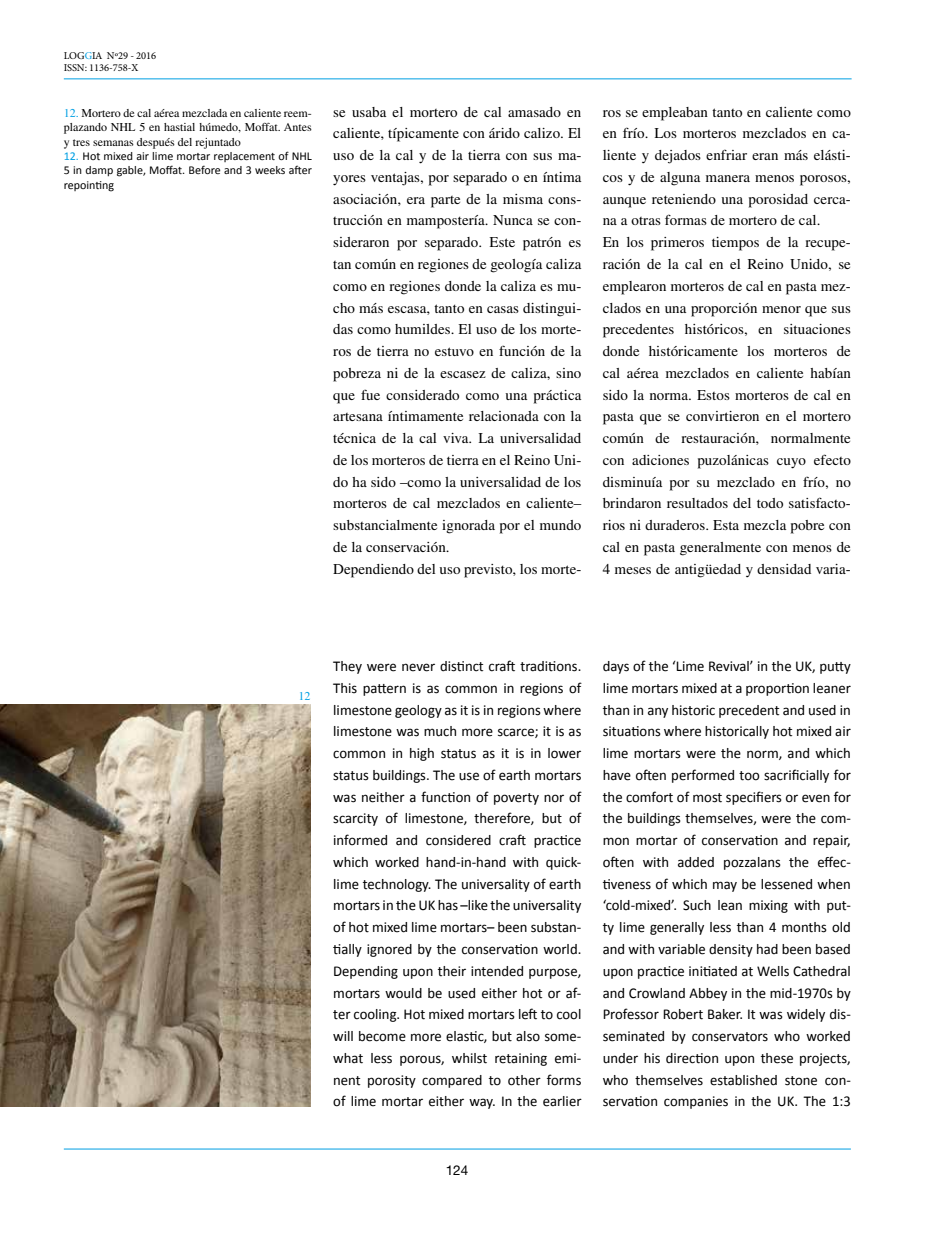
<style>
.page{position:relative;width:936px;height:1234px;background:#fff}
.page>*{position:absolute;margin:0;border:0;box-sizing:border-box;transform-origin:0 0}
.t1{font:15px/21.8px "Calibri";color:#000;text-align:justify}
.t2{font:15px/21.8px "Times LT Std";letter-spacing:.005em;color:#000}
.t3{font:13.5px "Helvetica Neue LT Std";color:#000}
.t4{font:12px/14.4px "Times LT Std";color:#000;text-align:justify}
.t5{font:12px/14.4px "Calibri";color:#000;text-align:justify}
.t6{font:12px "Times LT Std";color:#009fe3}
.t7{font:10.5px/12.6px "Minion Pro";letter-spacing:-.01em;color:#000}
.s1{color:#009fe3}
</style>
<div class="page">
<hr style="left:64px;top:79px;width:787px;height:1px;background:#009fe3">
<hr style="left:64px;top:1148px;width:786px;height:1px;background:#009fe3">
<img style="left:0;top:704px;width:310px;height:402px">
<p class="t7" style="left:64px;top:49px;width:94px">LOG<span class="s1">G</span>IA Nº29 - 2016<br>ISSN: 1136-758-X</p>
<p class="t4" style="left:64px;top:105px;width:250px"><span class="s1">12.</span> Mortero de cal aérea mezclada en caliente reem&shy;plazando NHL 5 en hastial húmedo, Moffat. Antes y tres semanas después del rejuntado</p>
<p class="t5" style="left:64px;top:149px;width:250px"><span class="s1">12.</span> Hot mixed air lime mortar replacement of NHL 5 in damp gable, Moffat. Before and 3 weeks after repointing</p>
<p class="t2" style="left:333px;top:101px;width:250px">se usaba el mortero de cal amasado en caliente, típicamente con árido calizo. El uso de la cal y de la tierra con sus ma&shy;yores ventajas, por separado o en íntima asociación, era parte de la misma cons&shy;trucción en mampostería. Nunca se con&shy;sideraron por separado. Este patrón es tan común en regiones de geología caliza como en regiones donde la caliza es mu&shy;cho más escasa, tanto en casas distingui&shy;das como humildes. El uso de los morte&shy;ros de tierra no estuvo en función de la pobreza ni de la escasez de caliza, sino que fue considerado como una práctica artesana íntimamente relacionada con la técnica de la cal viva. La universalidad de los morteros de tierra en el Reino Uni&shy;do ha sido –como la universalidad de los morteros de cal mezclados en caliente– substancialmente ignorada por el mundo de la conservación.<br>Dependiendo del uso previsto, los morte-</p>
<p class="t2" style="left:602px;top:101px;width:250px">ros se empleaban tanto en caliente como en frío. Los morteros mezclados en ca&shy;liente y dejados enfriar eran más elásti&shy;cos y de alguna manera menos porosos, aunque reteniendo una porosidad cerca&shy;na a otras formas de mortero de cal.<br>En los primeros tiempos de la recupe&shy;ración de la cal en el Reino Unido, se emplearon morteros de cal en pasta mez&shy;clados en una proporción menor que sus precedentes históricos, en situaciones donde históricamente los morteros de cal aérea mezclados en caliente habían sido la norma. Estos morteros de cal en pasta que se convirtieron en el mortero común de restauración, normalmente con adiciones puzolánicas cuyo efecto disminuía por su mezclado en frío, no brindaron resultados del todo satisfacto&shy;rios ni duraderos. Esta mezcla pobre con cal en pasta generalmente con menos de 4 meses de antigüedad y densidad varia-</p>
<p class="t6" style="left:298px;top:688px;width:13px">12</p>
<p class="t1" style="left:333px;top:655px;width:250px">They were never distinct craft traditions.<br>This pattern is as common in regions of limestone geology as it is in regions where limestone was much more scarce; it is as common in high status as it is in lower status buildings. The use of earth mortars was neither a function of poverty nor of scarcity of limestone, therefore, but of informed and considered craft practice which worked hand-in-hand with quick&shy;lime technology. The universality of earth mortars in the UK has –like the universality of hot mixed lime mortars– been substan&shy;tially ignored by the conservation world.<br>Depending upon their intended purpose, mortars would be used either hot or af&shy;ter cooling. Hot mixed mortars left to cool will become more elastic, but also some&shy;what less porous, whilst retaining emi&shy;nent porosity compared to other forms of lime mortar either way. In the earlier</p>
<p class="t1" style="left:602px;top:655px;width:250px">days of the ‘Lime Revival’ in the UK, putty lime mortars mixed at a proportion leaner than in any historic precedent and used in situations where historically hot mixed air lime mortars were the norm, and which have often performed too sacrificially for the comfort of most specifiers or even for the buildings themselves, were the com&shy;mon mortar of conservation and repair, often with added pozzalans the effec&shy;tiveness of which may be lessened when ‘cold-mixed’. Such lean mixing with put&shy;ty lime generally less than 4 months old and with variable density had been based upon practice initiated at Wells Cathedral and Crowland Abbey in the mid-1970s by Professor Robert Baker. It was widely dis&shy;seminated by conservators who worked under his direction upon these projects, who themselves established stone con&shy;servation companies in the UK. The 1:3</p>
<p class="t3" style="left:445px;top:1161px;width:24px">124</p>
</div>
